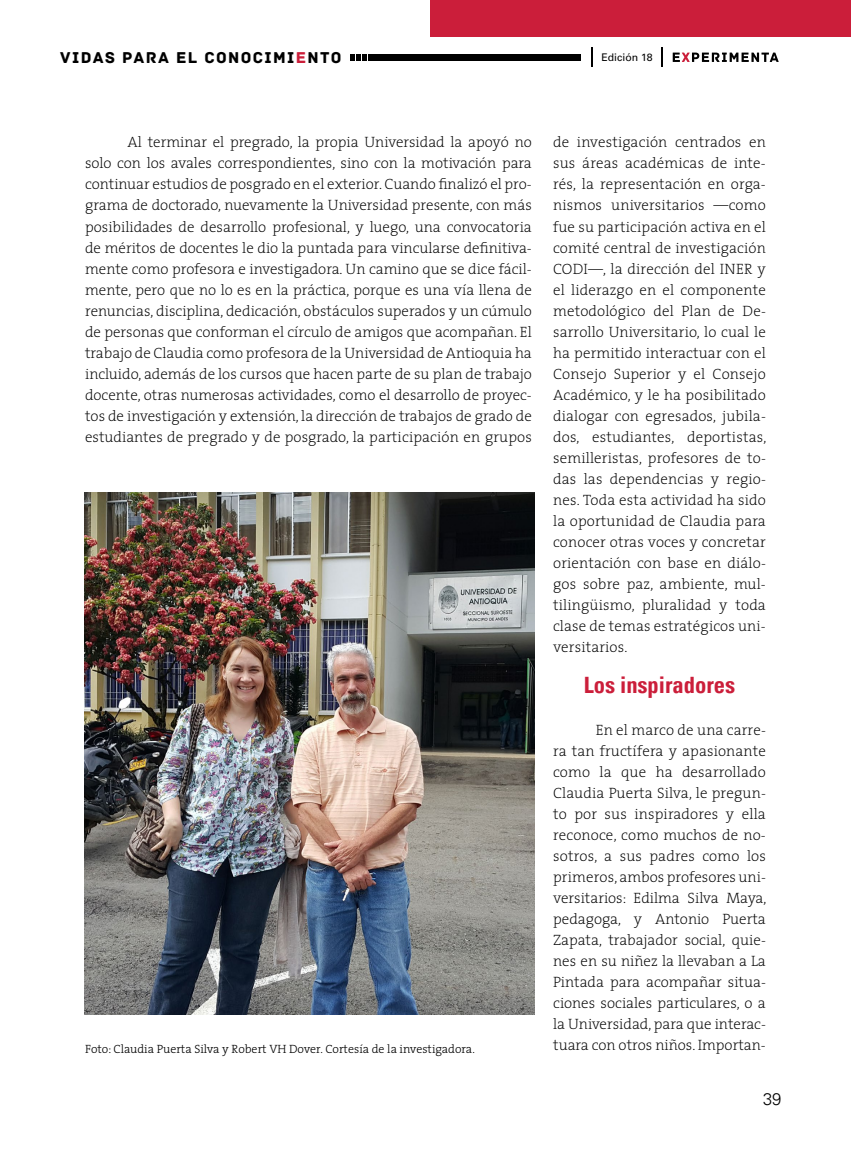
<style>
.page{position:relative;width:851px;height:1149px;background:#fff}
.page>*{position:absolute;margin:0;border:0;box-sizing:border-box;transform-origin:0 0}
.t1{font:700 condensed 22.5px "Univers";color:#cb1e3a}
.t2{font:16.5px "Archive";letter-spacing:.08em;color:#000}
.t3{font:300 16.5px "Univers";color:#000}
.t4{font:200 15px/21px "The Serif";color:#000;text-align:justify}
.t5{font:300 12px "The Serif";color:#000}
.t6{font:10.5px "Univers LT Std";color:#000}
.s1{color:#cb1e3a}
</style>
<div class="page">
<svg style="left:591px;top:48px;width:2px;height:19px"></svg>
<svg style="left:661px;top:48px;width:1px;height:19px"></svg>
<svg style="left:672px;top:53px;width:106px;height:9px"></svg>
<div style="left:430px;top:0;width:420px;height:36px;background:#cb1e3a"></div>
<svg style="left:350px;top:54px;width:17px;height:7px"></svg>
<div style="left:368px;top:54px;width:213px;height:7px;background:#000"></div>
<img style="left:85px;top:492px;width:449px;height:522px">
<p class="t2" style="left:60px;top:48px;width:283px">VIDAS PARA EL CONOCIMI<span class="s1">E</span>NTO</p>
<p class="t6" style="left:601px;top:51px;width:53px">Edición 18</p>
<p class="t4" style="left:85px;top:131px;width:448px;text-indent:43px">Al terminar el pregrado, la propia Universidad la apoyó no solo con los avales correspondientes, sino con la motivación para continuar estudios de posgrado en el exterior. Cuando finalizó el pro&shy;grama de doctorado, nuevamente la Universidad presente, con más posibilidades de desarrollo profesional, y luego, una convocatoria de méritos de docentes le dio la puntada para vincularse definitiva&shy;mente como profesora e investigadora. Un camino que se dice fácil&shy;mente, pero que no lo es en la práctica, porque es una vía llena de renuncias, disciplina, dedicación, obstáculos superados y un cúmulo de personas que conforman el círculo de amigos que acompañan. El trabajo de Claudia como profesora de la Universidad de Antioquia ha incluido, además de los cursos que hacen parte de su plan de trabajo docente, otras numerosas actividades, como el desarrollo de proyec&shy;tos de investigación y extensión, la dirección de trabajos de grado de estudiantes de pregrado y de posgrado, la participación en grupos</p>
<p class="t4" style="left:553px;top:131px;width:215px">de investigación centrados en sus áreas académicas de inte&shy;rés, la representación en orga&shy;nismos universitarios —como fue su participación activa en el comité central de investigación CODI—, la dirección del INER y el liderazgo en el componente metodológico del Plan de De&shy;sarrollo Universitario, lo cual le ha permitido interactuar con el Consejo Superior y el Consejo Académico, y le ha posibilitado dialogar con egresados, jubila&shy;dos, estudiantes, deportistas, semilleristas, profesores de to&shy;das las dependencias y regio&shy;nes. Toda esta actividad ha sido la oportunidad de Claudia para conocer otras voces y concretar orientación con base en diálo&shy;gos sobre paz, ambiente, mul&shy;tilingüismo, pluralidad y toda clase de temas estratégicos uni&shy;versitarios.</p>
<h1 class="t1" style="left:583px;top:671px;width:153px">Los inspiradores</h1>
<p class="t4" style="left:553px;top:718px;width:215px;text-indent:43px">En el marco de una carre&shy;ra tan fructífera y apasionante como la que ha desarrollado Claudia Puerta Silva, le pregun&shy;to por sus inspiradores y ella reconoce, como muchos de no&shy;sotros, a sus padres como los primeros, ambos profesores uni&shy;versitarios: Edilma Silva Maya, pedagoga, y Antonio Puerta Zapata, trabajador social, quie&shy;nes en su niñez la llevaban a La Pintada para acompañar situa&shy;ciones sociales particulares, o a la Universidad, para que interac&shy;tuara con otros niños. Importan-</p>
<p class="t5" style="left:85px;top:1039px;width:391px">Foto: Claudia Puerta Silva y Robert VH Dover. Cortesía de la investigadora.</p>
<p class="t3" style="left:763px;top:1088px;width:20px">39</p>
</div>
